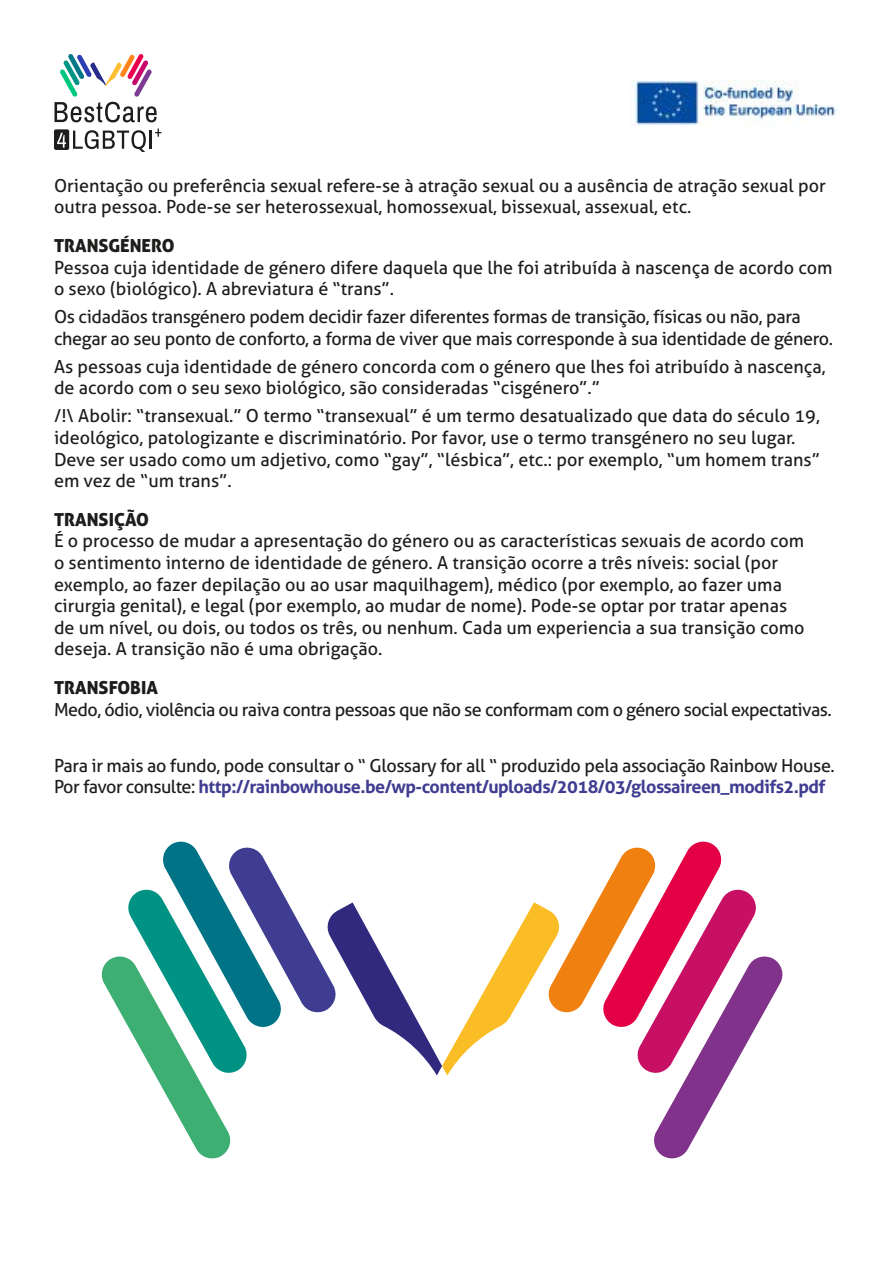
<style>
.page{position:relative;width:893px;height:1263px;background:#fff}
.page>*{position:absolute;margin:0;border:0;box-sizing:border-box;transform-origin:0 0}
.body_Raport{font:18px/21.6px "Aller";color:#1d1d1b}
.body_Raport-2{font:18px/21.6px "Aller";letter-spacing:-.02em;color:#1d1d1b}
.body_Raport-3{font:18px "Aller";letter-spacing:-.03em;color:#1d1d1b}
.glosar-bold{font:18px "Aller Display";color:#1d1d1b}
.s1{font-weight:700;color:#3f3d91}
</style>
<div class="page">
<img style="left:631px;top:81px;width:206px;height:44px">
<svg style="left:54px;top:129px;width:107px;height:23px"></svg>
<svg style="left:54px;top:54px;width:103px;height:68px"></svg>
<svg style="left:101px;top:841px;width:682px;height:318px"></svg>
<p class="body_Raport" style="left:54px;top:175px;width:773px">Orientação ou preferência sexual refere-se à atração sexual ou a ausência de atração sexual por outra pessoa. Pode-se ser heterossexual, homossexual, bissexual, assexual, etc.</p>
<p class="glosar-bold" style="left:54px;top:234px;width:122px">TRANSGÉNERO</p>
<p class="body_Raport" style="left:54px;top:256px;width:780px">Pessoa cuja identidade de género difere daquela que lhe foi atribuída à nascença de acordo com o sexo (biológico). A abreviatura é “trans”.</p>
<p class="body_Raport-2" style="left:54px;top:306px;width:781px">Os cidadãos transgénero podem decidir fazer diferentes formas de transição, físicas ou não, para chegar ao seu ponto de conforto, a forma de viver que mais corresponde à sua identidade de género.</p>
<p class="body_Raport" style="left:54px;top:356px;width:773px">As pessoas cuja identidade de género concorda com o género que lhes foi atribuído à nascença, de acordo com o seu sexo biológico, são consideradas “cisgénero”.”</p>
<p class="body_Raport" style="left:54px;top:405px;width:767px">/!\ Abolir: “transexual.” O termo “transexual” é um termo desatualizado que data do século 19, ideológico, patologizante e discriminatório. Por favor, use o termo transgénero no seu lugar.<br>Deve ser usado como um adjetivo, como “gay”, “lésbica”, etc.: por exemplo, “um homem trans” em vez de “um trans”.</p>
<p class="glosar-bold" style="left:54px;top:508px;width:96px">TRANSIÇÃO</p>
<p class="body_Raport" style="left:54px;top:530px;width:752px">É o processo de mudar a apresentação do género ou as características sexuais de acordo com o sentimento interno de identidade de género. A transição ocorre a três níveis: social (por exemplo, ao fazer depilação ou ao usar maquilhagem), médico (por exemplo, ao fazer uma cirurgia genital), e legal (por exemplo, ao mudar de nome). Pode-se optar por tratar apenas de um nível, ou dois, ou todos os três, ou nenhum. Cada um experiencia a sua transição como deseja. A transição não é uma obrigação.</p>
<p class="glosar-bold" style="left:54px;top:676px;width:105px">TRANSFOBIA</p>
<p class="body_Raport-3" style="left:54px;top:698px;width:779px">Medo, ódio, violência ou raiva contra pessoas que não se conformam com o género social expectativas.</p>
<p class="body_Raport-2" style="left:54px;top:754px;width:782px">Para ir mais ao fundo, pode consultar o “ Glossary for all “ produzido pela associação Rainbow House.<br>Por favor consulte: <span class="s1">http://rainbowhouse.be/wp-content/uploads/2018/03/glossaireen_modifs2.pdf</span></p>
</div>
